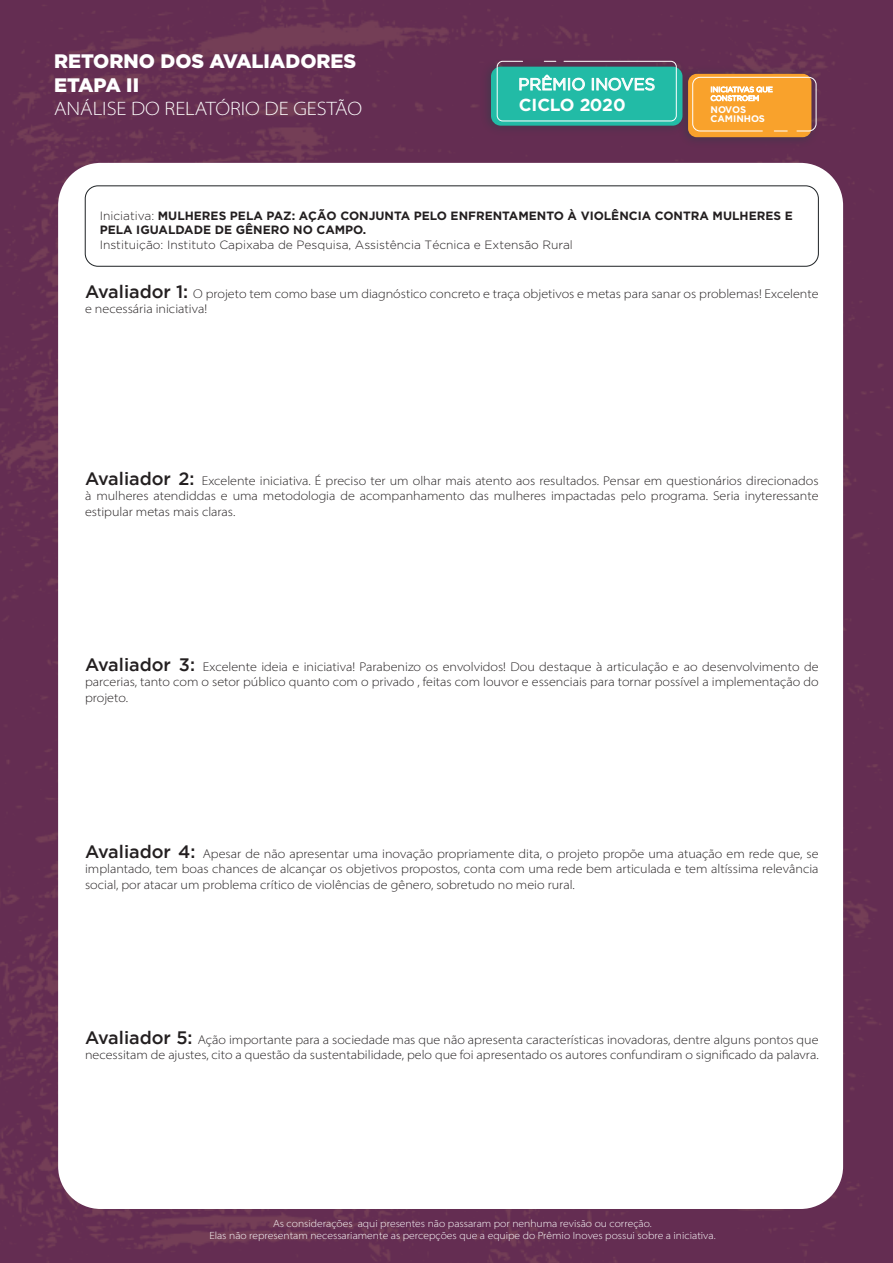
<style>
.page{position:relative;width:893px;height:1263px;background:#fff}
.page>*{position:absolute;margin:0;border:0;box-sizing:border-box;transform-origin:0 0}
.t1{font:900 19.5px/23.4px "Gotham";color:#fff}
.t2{font:19.5px "Myriad Variable Concept";color:#fff}
.t3{font:700 17.4px "Gotham";letter-spacing:-.01em;color:#fff}
.t4{font:16.65px "Gotham";color:#fff}
.t5{font:12.75px/15.3px "Myriad Variable Concept";color:#231f20;text-align:justify}
.t6{font:700 12px/14.4px "Gotham";color:#231f20}
.t7{font:300 12px "Gotham";color:#231f20}
.t8{font:10.5px/12.6px "Myriad Variable Concept";color:#fff;text-align:center}
.t9{font:700 9.6px/9px "Gotham";letter-spacing:-.005em;color:#fff}
.t10{font:7.2px/8.7px "Gotham";color:#fff}
.s1{font-weight:300}
.s2{font-family:"Gotham";font-weight:500;font-size:18px}
</style>
<div class="page">
<img style="left:0;top:0;width:893px;height:1263px">
<div style="left:58px;top:163px;width:785px;height:1046px;background:#fff;border-radius:43px"></div>
<img style="left:675px;top:63px;width:147px;height:87px">
<div style="left:688px;top:74px;width:123px;height:63px;background:#f9a22c;border-radius:9px"></div>
<div style="left:692px;top:77px;width:125px;height:54px;border:1px solid #fff;border-radius:7px"></div>
<img style="left:477px;top:56px;width:216px;height:83px">
<div style="left:491px;top:67px;width:191px;height:59px;background:#22bba6;border-radius:10px"></div>
<div style="left:497px;top:61px;width:180px;height:60px;border:1px solid #fff;border-radius:6px"></div>
<svg style="left:544px;top:61px;width:12px;height:1px"></svg>
<div style="left:85px;top:186px;width:734px;height:80px;border:1px solid #1d2124;border-radius:13px"></div>
<h1 class="t1" style="left:54px;top:49px;width:304px">RETORNO DOS AVALIADORES<br>ETAPA II</h1>
<h1 class="t2" style="left:54px;top:97px;width:310px">ANÁLISE DO RELATÓRIO DE GESTÃO</h1>
<h3 class="t4" style="left:518px;top:75px;width:138px">PRÊMIO INOVES</h3>
<h2 class="t3" style="left:519px;top:95px;width:108px">CICLO 2020</h2>
<p class="t10" style="left:710px;top:85px;width:64px">INICIATIVAS QUE<br>CONSTROEM</p>
<p class="t9" style="left:710px;top:104px;width:56px">NOVOS<br>CAMINHOS</p>
<p class="t6" style="left:100px;top:208px;width:694px"><span class="s1">Iniciativa:</span> MULHERES PELA PAZ: AÇÃO CONJUNTA PELO ENFRENTAMENTO À VIOLÊNCIA CONTRA MULHERES E<br>PELA IGUALDADE DE GÊNERO NO CAMPO.</p>
<p class="t7" style="left:100px;top:238px;width:475px">Instituição: Instituto Capixaba de Pesquisa, Assistência Técnica e Extensão Rural</p>
<p class="t5" style="left:85px;top:286px;width:735px"><span class="s2">Avaliador 1:</span> O projeto tem como base um diagnóstico concreto e traça objetivos e metas para sanar os problemas! Excelente e necessária iniciativa!</p>
<p class="t5" style="left:85px;top:473px;width:735px"><span class="s2">Avaliador 2:</span> Excelente iniciativa. É preciso ter um olhar mais atento aos resultados. Pensar em questionários direcionados à mulheres atendiddas e uma metodologia de acompanhamento das mulheres impactadas pelo programa. Seria inyteressante estipular metas mais claras.</p>
<p class="t5" style="left:85px;top:659px;width:735px"><span class="s2">Avaliador 3:</span> Excelente ideia e iniciativa! Parabenizo os envolvidos! Dou destaque à articulação e ao desenvolvimento de parcerias, tanto com o setor público quanto com o privado , feitas com louvor e essenciais para tornar possível a implementação do projeto.</p>
<p class="t5" style="left:85px;top:846px;width:735px"><span class="s2">Avaliador 4:</span> Apesar de não apresentar uma inovação propriamente dita, o projeto propõe uma atuação em rede que, se implantado, tem boas chances de alcançar os objetivos propostos, conta com uma rede bem articulada e tem altíssima relevância social, por atacar um problema crítico de violências de gênero, sobretudo no meio rural.</p>
<p class="t5" style="left:85px;top:1032px;width:735px"><span class="s2">Avaliador 5:</span> Ação importante para a sociedade mas que não apresenta características inovadoras, dentre alguns pontos que necessitam de ajustes, cito a questão da sustentabilidade, pelo que foi apresentado os autores confundiram o significado da palavra.</p>
<p class="t8" style="left:209px;top:1217px;width:508px">As considerações aqui presentes não passaram por nenhuma revisão ou correção.<br>Elas não representam necessariamente as percepções que a equipe do Prêmio Inoves possui sobre a iniciativa.</p>
</div>
